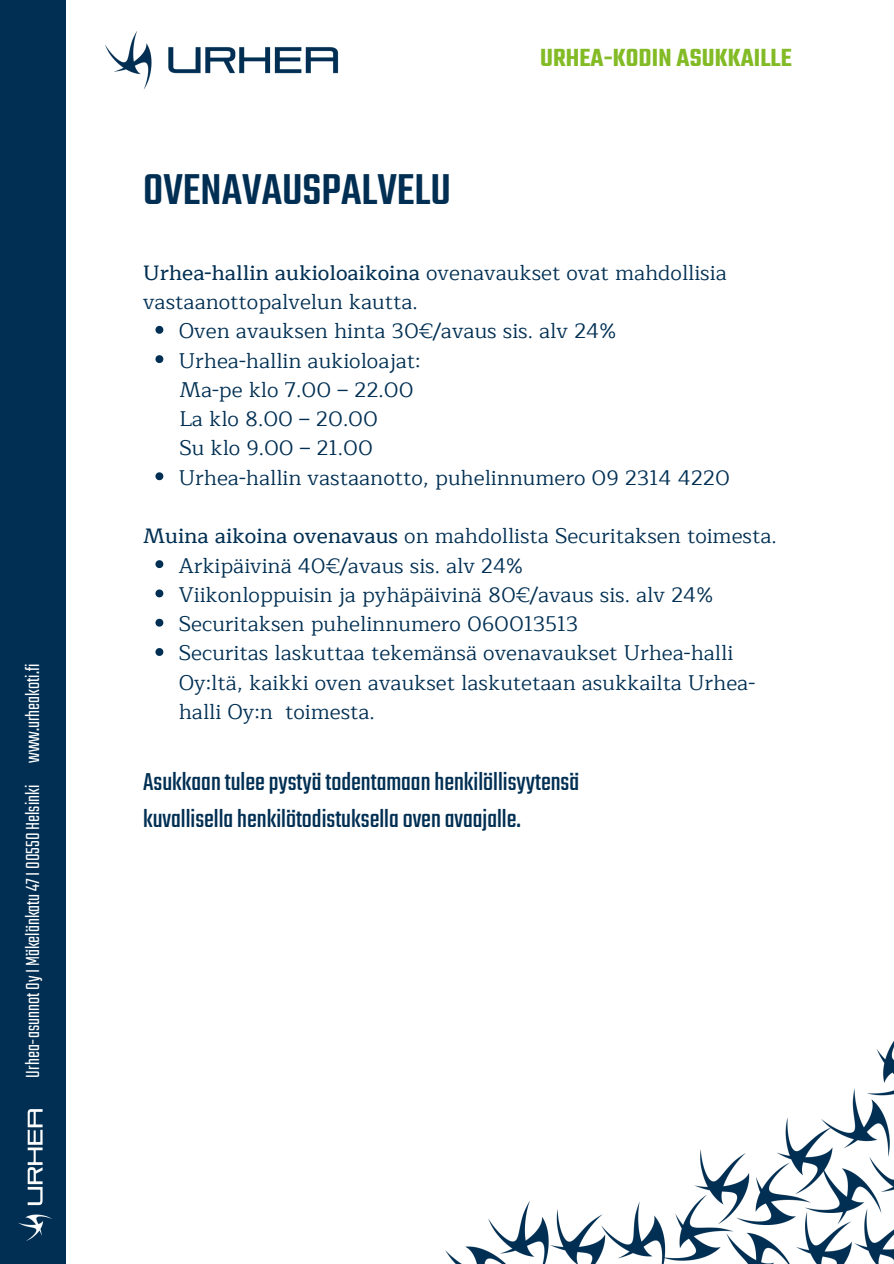
<style>
.page{position:relative;width:894px;height:1264px;background:#fff}
.page>*{position:absolute;margin:0;border:0;box-sizing:border-box;transform-origin:0 0}
.t1{font:500 47.25px "Teko";color:#002f53}
.t2{font:27px/37.2px "Teko";color:#002f53}
.t3{font:600 27px "Teko";letter-spacing:.005em;color:#83bb26}
.t4{font:21px/29.2px "Maitree";color:#002f53}
.t5{font:300 21px "Teko";color:#fff}
.s1{font-weight:500}
</style>
<div class="page">
<div style="left:0;top:0;width:66px;height:1263px;background:#002f53"></div>
<img style="left:105px;top:31px;width:234px;height:58px">
<img style="left:18px;top:1109px;width:34px;height:132px">
<img style="left:445px;top:1042px;width:448px;height:221px">
<svg style="left:155px;top:326px;width:8px;height:8px"></svg>
<svg style="left:155px;top:355px;width:8px;height:8px"></svg>
<svg style="left:155px;top:472px;width:8px;height:8px"></svg>
<svg style="left:155px;top:560px;width:8px;height:8px"></svg>
<svg style="left:155px;top:589px;width:8px;height:8px"></svg>
<svg style="left:155px;top:618px;width:8px;height:8px"></svg>
<svg style="left:155px;top:648px;width:8px;height:8px"></svg>
<p class="t5" style="left:19px;top:1077px;width:415px;rotate:-90deg">Urhea-asunnotOyI Mäkelänkatu47 I00550Helsinki www.urheakoti.fi</p>
<p class="t1" style="left:143px;top:159px;width:309px">OVENAVAUSPALVELU</p>
<p class="t3" style="left:540px;top:40px;width:253px">URHEA-KODIN ASUKKAILLE</p>
<p class="t4" style="left:143px;top:258px;width:585px"><span class="s1">Urhea-hallin aukioloaikoina</span> ovenavaukset ovat mahdollisia vastaanottopalvelun kautta.</p>
<p class="t4" style="left:179px;top:317px;width:438px">Oven avauksen hinta 30€/avaus sis. alv 24%</p>
<p class="t4" style="left:179px;top:346px;width:243px">Urhea-hallin aukioloajat:</p>
<p class="t4" style="left:179px;top:375px;width:236px">Ma-pe klo 7.00 – 22.00</p>
<p class="t4" style="left:179px;top:404px;width:200px">La klo 8.00 – 20.00</p>
<p class="t4" style="left:179px;top:434px;width:195px">Su klo 9.00 – 21.00</p>
<p class="t4" style="left:179px;top:463px;width:552px">Urhea-hallin vastaanotto, puhelinnumero 09 2314 4220</p>
<p class="t4" style="left:143px;top:522px;width:635px"><span class="s1">Muina aikoina ovenavaus</span> on mahdollista Securitaksen toimesta.</p>
<p class="t4" style="left:179px;top:551px;width:345px">Arkipäivinä 40€/avaus sis. alv 24%</p>
<p class="t4" style="left:179px;top:580px;width:535px">Viikonloppuisin ja pyhäpäivinä 80€/avaus sis. alv 24%</p>
<p class="t4" style="left:179px;top:609px;width:401px">Securitaksen puhelinnumero 060013513</p>
<p class="t4" style="left:179px;top:639px;width:577px">Securitas laskuttaa tekemänsä ovenavaukset Urhea-halli<br>Oy:ltä, kaikki oven avaukset laskutetaan asukkailta Urhea&shy;halli Oy:n toimesta.</p>
<p class="t2" style="left:143px;top:764px;width:437px">Asukkaantuleepystyätodentamaanhenkilöllisyytensä kuvallisellahenkilötodistuksellaovenavaajalle.</p>
</div>
